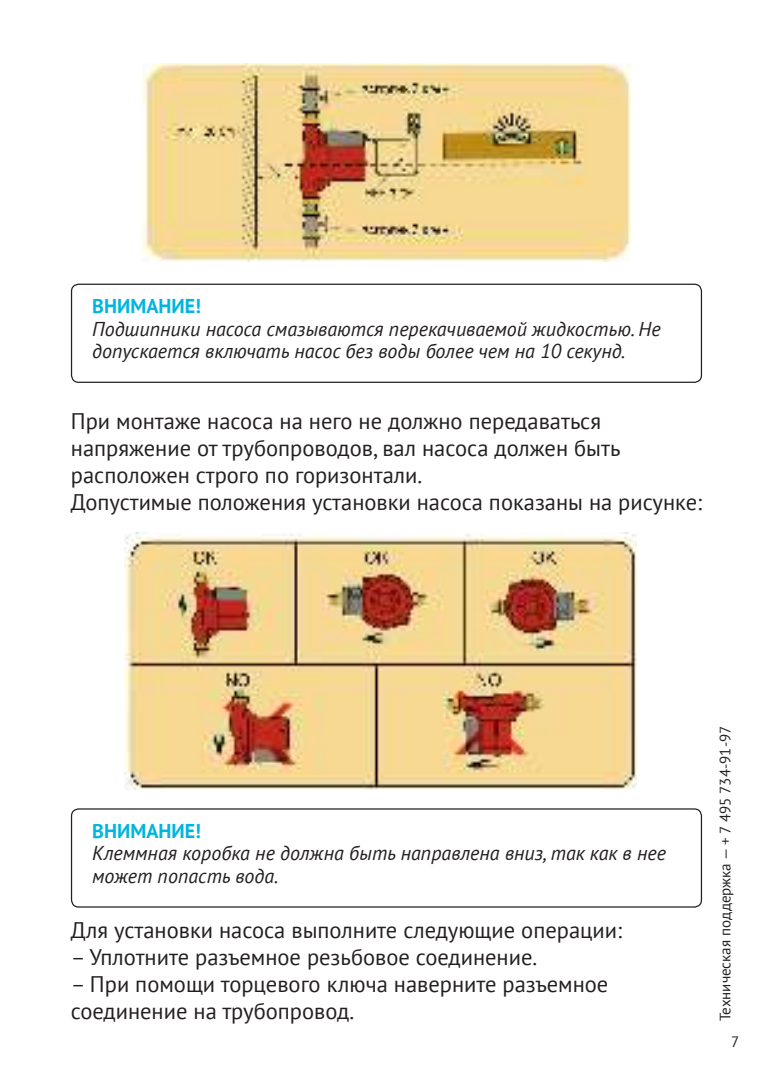
<style>
.page{position:relative;width:773px;height:1092px;background:#fff}
.page>*{position:absolute;margin:0;border:0;box-sizing:border-box;transform-origin:0 0}
.t1{font:22.5px/27px "PT Sans";color:#231f20}
.t2{font:italic 20px/22.5px "PT Sans";color:#231f20}
.t3{font:700 20px "PT Sans";color:#00b5df}
.t4{font:15px "PT Sans";color:#231f20}
</style>
<div class="page">
<div style="left:71px;top:283px;width:631px;height:100px;border:1px solid #231f20;border-radius:7px"></div>
<div style="left:71px;top:808px;width:631px;height:99px;border:1px solid #231f20;border-radius:7px"></div>
<img style="left:142px;top:64px;width:488px;height:198px">
<img style="left:124px;top:532px;width:512px;height:257px">
<p class="t3" style="left:92px;top:293px;width:110px">ВНИМАНИЕ!</p>
<p class="t2" style="left:92px;top:317px;width:570px">Подшипники насоса смазываются перекачиваемой жидкостью. Не допускается включать насос без воды более чем на 10 секунд.</p>
<p class="t1" style="left:71px;top:406px;width:632px">При монтаже насоса на него не должно передаваться напряжение от трубопроводов, вал насоса должен быть расположен строго по горизонтали.<br>Допустимые положения установки насоса показаны на рисунке:</p>
<p class="t3" style="left:92px;top:817px;width:110px">ВНИМАНИЕ!</p>
<p class="t2" style="left:92px;top:841px;width:575px">Клеммная коробка не должна быть направлена вниз, так как в нее может попасть вода.</p>
<p class="t1" style="left:71px;top:916px;width:552px">Для установки насоса выполните следующие операции:</p>
<p class="t1" style="left:71px;top:943px;width:468px">– Уплотните разъемное резьбовое соединение.</p>
<p class="t1" style="left:71px;top:970px;width:539px">– При помощи торцевого ключа наверните разъемное соединение на трубопровод.</p>
<p class="t4" style="left:715px;top:1020px;width:297px;rotate:-90deg">Техническая поддержка — + 7 495 734-91-97</p>
<p class="t4" style="left:731px;top:1031px;width:10px">7</p>
</div>
